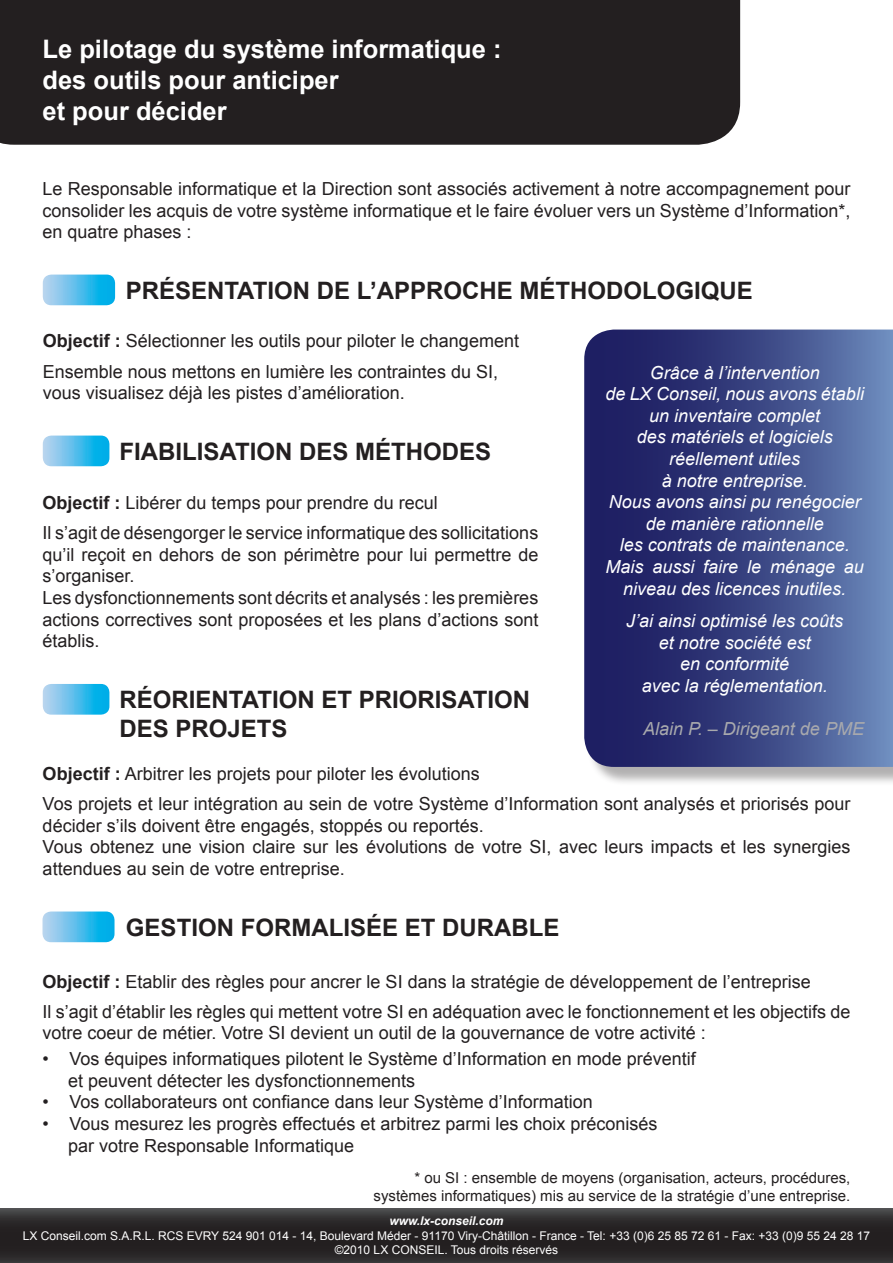
<style>
.page{position:relative;width:893px;height:1263px;background:#fff}
.page>*{position:absolute;margin:0;border:0;box-sizing:border-box;transform-origin:0 0}
.t1{font:700 25.5px "Arial";color:#fff}
.t2{font:700 24px/28.8px "Arial";color:#231f20}
.t3{font:18px/21.6px "Arial";color:#231f20}
.t4{font:italic 18px/21.6px "Arial";color:#fff;text-align:center}
.t5{font:italic 18px "Arial";color:#a8a9ad}
.t6{font:15px "Arial";color:#231f20}
.t7{font:12px/14.4px "Arial";color:#fff;text-align:center}
.t8{font:italic 700 12px "Arial";color:#fff}
.s1{font-weight:700}
</style>
<div class="page">
<div style="left:0;top:0;width:740px;height:145px;background:#231f20"></div>
<svg style="left:16px;top:1209px;width:877px;height:54px;background:#2b292a"></svg>
<svg style="left:0;top:1209px;width:16px;height:54px"></svg>
<svg style="left:43px;top:275px;width:72px;height:30px;background:#54bfeb"></svg>
<svg style="left:43px;top:436px;width:66px;height:30px;background:#55bfeb"></svg>
<div style="left:586px;top:332px;width:307px;height:454px;background:#231f20;opacity:.35"></div>
<svg style="left:584px;top:330px;width:309px;height:437px;background:#3b4784"></svg>
<svg style="left:43px;top:684px;width:66px;height:31px;background:#57c0eb"></svg>
<svg style="left:43px;top:911px;width:72px;height:31px;background:#58c0ec"></svg>
<p class="t1" style="left:43px;top:32px;width:461px">Le pilotage du système informatique :</p>
<p class="t1" style="left:43px;top:63px;width:298px">des outils pour anticiper</p>
<p class="t1" style="left:43px;top:94px;width:186px">et pour décider</p>
<p class="t3" style="left:43px;top:178px;width:809px;text-align:justify">Le Responsable informatique et la Direction sont associés activement à notre accompagnement pour consolider les acquis de votre système informatique et le faire évoluer vers un Système d’Information*, en quatre phases :</p>
<p class="t2" style="left:126px;top:277px;width:629px">PRÉSENTATION DE L’APPROCHE MÉTHODOLOGIQUE</p>
<p class="t3" style="left:43px;top:330px;width:478px"><span class="s1">Objectif :</span> Sélectionner les outils pour piloter le changement</p>
<p class="t3" style="left:43px;top:361px;width:457px">Ensemble nous mettons en lumière les contraintes du SI,</p>
<p class="t3" style="left:43px;top:382px;width:364px">vous visualisez déjà les pistes d’amélioration.</p>
<p class="t2" style="left:120px;top:438px;width:373px">FIABILISATION DES MÉTHODES</p>
<p class="t3" style="left:43px;top:492px;width:397px"><span class="s1">Objectif :</span> Libérer du temps pour prendre du recul</p>
<p class="t3" style="left:43px;top:522px;width:497px">Il s’agit de désengorger le service informatique des sollicitations</p>
<p class="t3" style="left:43px;top:544px;width:497px">qu’il reçoit en dehors de son périmètre pour lui permettre de s’organiser.</p>
<p class="t3" style="left:43px;top:587px;width:497px;text-align:justify">Les dysfonctionnements sont décrits et analysés : les premières actions correctives sont proposées et les plans d’actions sont établis.</p>
<p class="t2" style="left:120px;top:686px;width:412px">RÉORIENTATION ET PRIORISATION<br>DES PROJETS</p>
<p class="t4" style="left:650px;top:362px;width:172px">Grâce à l’intervention</p>
<p class="t4" style="left:605px;top:383px;width:260px">de LX Conseil, nous avons établi un inventaire complet</p>
<p class="t4" style="left:637px;top:426px;width:198px">des matériels et logiciels</p>
<p class="t4" style="left:669px;top:448px;width:133px">réellement utiles</p>
<p class="t4" style="left:662px;top:470px;width:148px">à notre entreprise.</p>
<p class="t4" style="left:609px;top:491px;width:254px">Nous avons ainsi pu renégocier</p>
<p class="t4" style="left:646px;top:513px;width:180px">de manière rationnelle</p>
<p class="t4" style="left:620px;top:534px;width:232px">les contrats de maintenance.</p>
<p class="t4" style="left:605px;top:556px;width:260px">Mais aussi faire le ménage au niveau des licences inutiles.</p>
<p class="t4" style="left:626px;top:610px;width:219px">J’ai ainsi optimisé les coûts</p>
<p class="t4" style="left:659px;top:632px;width:154px">et notre société est</p>
<p class="t4" style="left:680px;top:653px;width:111px">en conformité</p>
<p class="t4" style="left:642px;top:675px;width:188px">avec la réglementation.</p>
<p class="t5" style="left:643px;top:717px;width:222px">Alain P. – Dirigeant de PME</p>
<p class="t3" style="left:43px;top:763px;width:439px"><span class="s1">Objectif :</span> Arbitrer les projets pour piloter les évolutions</p>
<p class="t3" style="left:43px;top:793px;width:809px">Vos projets et leur intégration au sein de votre Système d’Information sont analysés et priorisés pour décider s’ils doivent être engagés, stoppés ou reportés.</p>
<p class="t3" style="left:43px;top:836px;width:809px">Vous obtenez une vision claire sur les évolutions de votre SI, avec leurs impacts et les synergies attendues au sein de votre entreprise.</p>
<p class="t2" style="left:126px;top:913px;width:435px">GESTION FORMALISÉE ET DURABLE</p>
<p class="t3" style="left:43px;top:971px;width:770px"><span class="s1">Objectif :</span> Etablir des règles pour ancrer le SI dans la stratégie de développement de l’entreprise</p>
<p class="t3" style="left:43px;top:1001px;width:809px">Il s’agit d’établir les règles qui mettent votre SI en adéquation avec le fonctionnement et les objectifs de votre coeur de métier. Votre SI devient un outil de la gouvernance de votre activité :</p>
<p class="t3" style="left:43px;top:1048px;width:655px">• Vos équipes informatiques pilotent le Système d’Information en mode préventif</p>
<p class="t3" style="left:68px;top:1070px;width:349px">et peuvent détecter les dysfonctionnements</p>
<p class="t3" style="left:43px;top:1091px;width:552px">• Vos collaborateurs ont confiance dans leur Système d’Information</p>
<p class="t3" style="left:43px;top:1113px;width:616px">• Vous mesurez les progrès effectués et arbitrez parmi les choix préconisés</p>
<p class="t3" style="left:68px;top:1135px;width:288px">par votre Responsable Informatique</p>
<p class="t6" style="left:414px;top:1168px;width:438px">* ou SI : ensemble de moyens (organisation, acteurs, procédures,</p>
<p class="t6" style="left:374px;top:1186px;width:478px">systèmes informatiques) mis au service de la stratégie d’une entreprise.</p>
<p class="t8" style="left:389px;top:1213px;width:116px">www.lx-conseil.com</p>
<p class="t7" style="left:23px;top:1228px;width:849px">LX Conseil.com S.A.R.L. RCS EVRY 524 901 014 - 14, Boulevard Méder - 91170 Viry-Châtillon - France - Tel: +33 (0)6 25 85 72 61 - Fax: +33 (0)9 55 24 28 17 ©2010 LX CONSEIL. Tous droits réservés</p>
</div>
